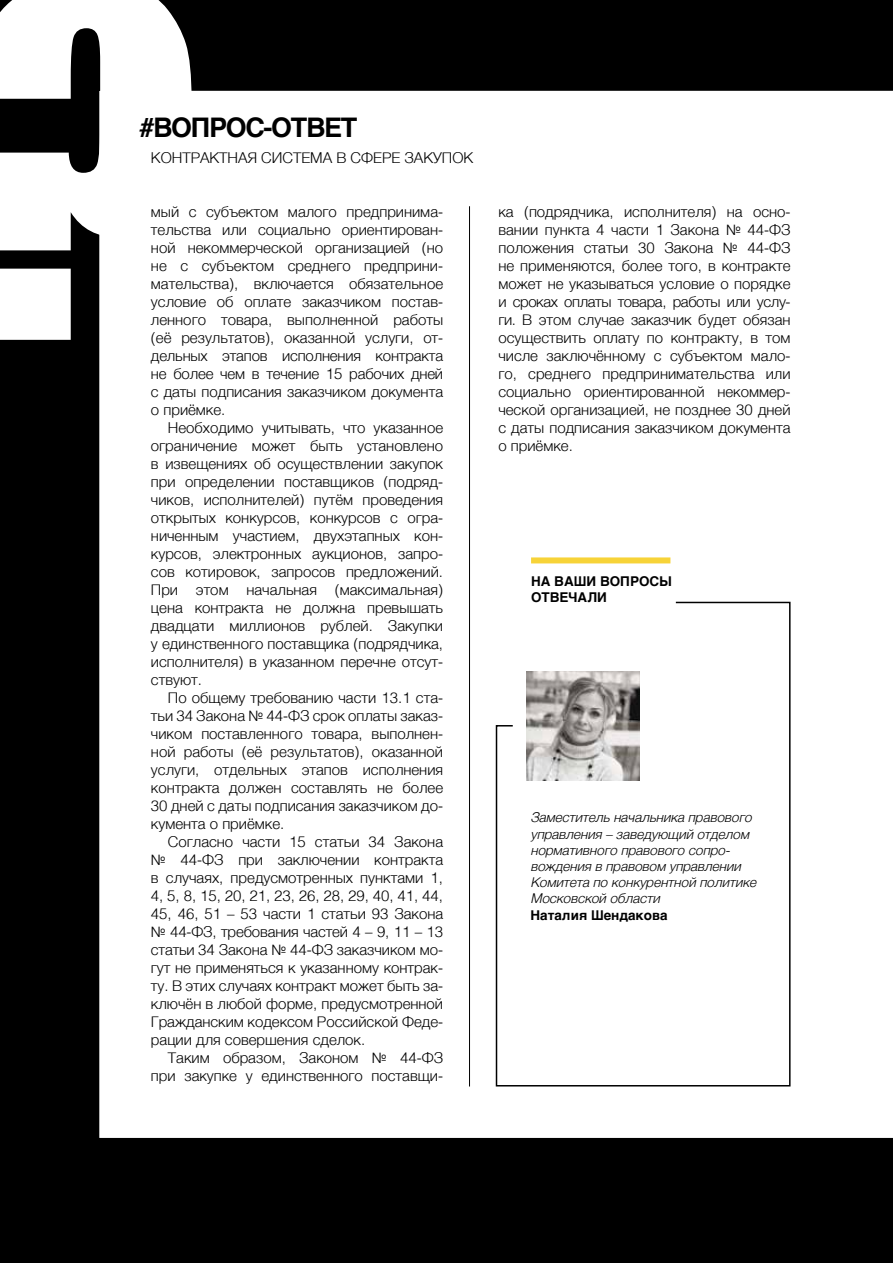
<style>
.page{position:relative;width:893px;height:1263px;background:#000}
.page>*{position:absolute;margin:0;border:0;box-sizing:border-box;transform-origin:0 0}
.t1{font:450px "Impact";color:#fff}
.t2{font:700 27px "Helvetica";letter-spacing:-.05em;color:#000}
.t3{font:300 15px/18px "Helvetica";color:#000;text-align:justify}
.t4{font:italic 300 13.5px/16.2px "Helvetica";color:#000}
.t5{font:700 13.5px/16.2px "Helvetica";color:#000}
</style>
<div class="page">
<div style="left:99px;top:90px;width:794px;height:1048px;background:#fff"></div>
<hr style="left:469px;top:206px;width:1px;height:880px;background:#000">
<div style="left:495px;top:601px;width:296px;height:486px;background:#fff"></div>
<img style="left:527px;top:672px;width:113px;height:109px">
<div style="left:531px;top:557px;width:139px;height:6px;background:#f7d338"></div>
<h1 class="t1" style="left:-36px;top:-186px;width:238px">?</h1>
<h2 class="t2" style="left:139px;top:106px;width:219px">#ВОПРОС-ОТВЕТ</h2>
<p class="t3" style="left:151px;top:148px;width:324px">КОНТРАКТНАЯ СИСТЕМА В СФЕРЕ ЗАКУПОК</p>
<p class="t3" style="left:151px;top:202px;width:294px">мый с субъектом малого предпринима&shy;тельства или социально ориентирован&shy;ной некоммерческой организацией (но не с субъектом среднего предприни&shy;мательства), включается обязательное условие об оплате заказчиком постав&shy;ленного товара, выполненной работы (её результатов), оказанной услуги, от&shy;дельных этапов исполнения контракта не более чем в течение 15 рабочих дней с даты подписания заказчиком документа о приёмке.</p>
<p class="t3" style="left:151px;top:418px;width:294px;text-indent:17px">Необходимо учитывать, что указанное ограничение может быть установлено в извещениях об осуществлении закупок при определении поставщиков (подряд&shy;чиков, исполнителей) путём проведения открытых конкурсов, конкурсов с огра&shy;ниченным участием, двухэтапных кон&shy;курсов, электронных аукционов, запро&shy;сов котировок, запросов предложений.<br>При этом начальная (максимальная) цена контракта не должна превышать двадцати миллионов рублей. Закупки у единственного поставщика (подрядчика, исполнителя) в указанном перечне отсут&shy;ствуют.</p>
<p class="t3" style="left:151px;top:688px;width:294px;text-indent:17px">По общему требованию части 13.1 ста&shy;тьи 34 Закона № 44-ФЗ срок оплаты заказ&shy;чиком поставленного товара, выполнен&shy;ной работы (её результатов), оказанной услуги, отдельных этапов исполнения контракта должен составлять не более 30 дней с даты подписания заказчиком до&shy;кумента о приёмке.</p>
<p class="t3" style="left:151px;top:832px;width:294px;text-indent:17px">Согласно части 15 статьи 34 Закона № 44-ФЗ при заключении контракта в случаях, предусмотренных пунктами 1, 4, 5, 8, 15, 20, 21, 23, 26, 28, 29, 40, 41, 44, 45, 46, 51 – 53 части 1 статьи 93 Закона № 44-ФЗ, требования частей 4 – 9, 11 – 13 статьи 34 Закона № 44-ФЗ заказчиком мо&shy;гут не применяться к указанному контрак&shy;ту. В этих случаях контракт может быть за&shy;ключён в любой форме, предусмотренной Гражданским кодексом Российской Феде&shy;рации для совершения сделок.</p>
<p class="t3" style="left:151px;top:1048px;width:294px;text-align:right">Таким образом, Законом № 44-ФЗ при закупке у единственного поставщи-</p>
<p class="t3" style="left:498px;top:202px;width:294px">ка (подрядчика, исполнителя) на осно&shy;вании пункта 4 части 1 Закона № 44-ФЗ положения статьи 30 Закона № 44-ФЗ не применяются, более того, в контракте может не указываться условие о порядке и сроках оплаты товара, работы или услу&shy;ги. В этом случае заказчик будет обязан осуществить оплату по контракту, в том числе заключённому с субъектом мало&shy;го, среднего предпринимательства или социально ориентированной некоммер&shy;ческой организацией, не позднее 30 дней с даты подписания заказчиком документа о приёмке.</p>
<p class="t5" style="left:531px;top:573px;width:142px">НА ВАШИ ВОПРОСЫ<br>ОТВЕЧАЛИ</p>
<p class="t4" style="left:530px;top:809px;width:227px">Заместитель начальника правового управления – заведующий отделом нормативного правового сопро&shy;вождения в правовом управлении<br>Комитета по конкурентной политике<br>Московской области</p>
<p class="t5" style="left:530px;top:907px;width:139px">Наталия Шендакова</p>
</div>
